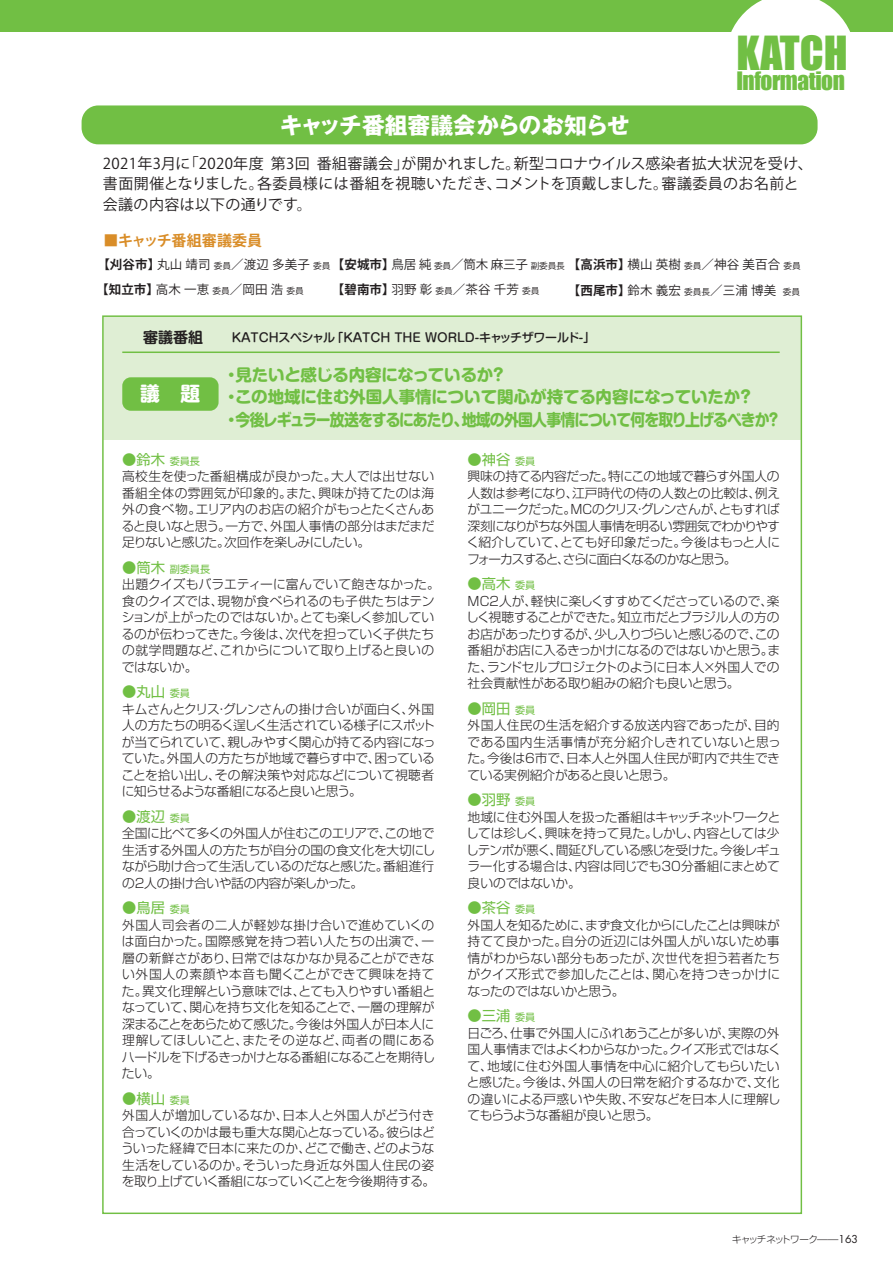
<style>
.page{position:relative;width:893px;height:1263px;background:#fff}
.page>*{position:absolute;margin:0;border:0;box-sizing:border-box;transform-origin:0 0}
.t1{font:43.2px "Impact";color:#71bf44}
.t2{font:23.25px "Impact";letter-spacing:-.02em;color:#71bf44}
.t3{font:700 22.8px "Gothic MB101 Pr 6 N";color:#fff}
.t4{font:700 19.65px "Shin M Go Pr 6 N";color:#fff}
.t5{font:700 16.5px/22.5px "Shin M Go Pr 6 N";letter-spacing:-.03em;color:#71bf44}
.t6{font:15px/20.5px "Koz Go Pro";letter-spacing:.025em;color:#231f20}
.t7{font:700 15px "Koz Go Pro";letter-spacing:-.005em;color:#d98d28}
.t8{font:700 15px "Shin M Go Pr 6 N De";color:#231f20}
.t9{font:14.25px "Shin Go Pr 6 N";color:#71bf44}
.t10{font:300 12.75px/16.5px "Shin Go Pr 6 N";letter-spacing:-.02em;color:#231f20;text-align:justify}
.t11{font:12.45px/24.9px "Koz Go Pro";letter-spacing:.015em;color:#231f20}
.t12{font:500 12px "Shin M Go Pr 6 N";color:#231f20}
.t13{font:10.2px "Shin Go Pr 6 N";color:#71bf44}
.t14{font:300 9.6px "Shin Go Pr 6 N";letter-spacing:-.1em;color:#231f20}
.s1{font-weight:700}
.s2{font-size:8.7px}
.s3{font-size:10.2px}
.s4{font-size:14.25px}
.s5{font-size:10.8px}
.s6{font-family:"Futura Std";font-weight:400;font-size:10.65px}
</style>
<div class="page">
<div style="left:0;top:0;width:893px;height:32px;background:#71bf44"></div>
<svg style="left:731px;top:0;width:119px;height:32px"></svg>
<div style="left:82px;top:105px;width:736px;height:39px;background:#71bf44;border-radius:17px"></div>
<div style="left:103px;top:316px;width:698px;height:124px;background:#dfeed4"></div>
<div style="left:122px;top:377px;width:97px;height:34px;background:#71bf44;border-radius:9px"></div>
<hr style="left:122px;top:351px;width:658px;height:2px;background:#71bf44">
<h3 class="t3" style="left:280px;top:107px;width:351px">キャッチ番組審議会からのお知らせ</h3>
<h1 class="t1" style="left:736px;top:26px;width:113px">KATCH</h1>
<h2 class="t2" style="left:736px;top:67px;width:110px">Information</h2>
<p class="t6" style="left:103px;top:153px;width:711px">2021年3月に「2020年度 第3回 番組審議会」が開かれました。新型コロナウイルス感染者拡大状況を受け、書面開催となりました。各委員様には番組を視聴いただき、コメントを頂戴しました。審議委員のお名前と会議の内容は以下の通りです。</p>
<p class="t7" style="left:103px;top:230px;width:160px">■キャッチ番組審議委員</p>
<p class="t11" style="left:96px;top:252px;width:706px"><span class="s1">【刈谷市】</span>丸山 靖司 <span class="s2">委員</span>／渡辺 多美子 <span class="s2">委員</span><span class="s1">【安城市】</span>鳥居 純 <span class="s2">委員</span>／筒木 麻三子 <span class="s2">副委員長</span><span class="s1">【高浜市】</span>横山 英樹 <span class="s2">委員</span>／神谷 美百合 <span class="s2">委員</span><span class="s1">【知立市】</span>高木 一恵 <span class="s2">委員</span>／岡田 浩 <span class="s2">委員</span></p>
<p class="t11" style="left:332px;top:277px;width:209px"><span class="s1">【碧南市】</span>羽野 彰 <span class="s2">委員</span>／茶谷 千芳 <span class="s2">委員</span></p>
<p class="t11" style="left:568px;top:279px;width:234px"><span class="s1">【西尾市】</span>鈴木 義宏 <span class="s2">委員長</span>／三浦 博美 <span class="s2">委員</span></p>
<p class="t8" style="left:143px;top:325px;width:61px">審議番組</p>
<p class="t12" style="left:232px;top:327px;width:365px">KATCHスペシャル「KATCH THE WORLD-キャッチザワールド-」</p>
<h3 class="t4" style="left:140px;top:377px;width:61px">議　題</h3>
<p class="t5" style="left:223px;top:362px;width:559px">・見たいと感じる内容になっているか？<br>・この地域に住む外国人事情について関心が持てる内容になっていたか？<br>・今後レギュラー放送をするにあたり、地域の外国人事情について何を取り上げるべきか？</p>
<p class="t9" style="left:122px;top:448px;width:79px">●鈴木 <span class="s3">委員長</span></p>
<p class="t10" style="left:122px;top:467px;width:314px">高校生を使った番組構成が良かった。大人では出せない番組全体の雰囲気が印象的。また、興味が持てたのは海外の食べ物。エリア内のお店の紹介がもっとたくさんあると良いなと思う。一方で、外国人事情の部分はまだまだ足りないと感じた。次回作を楽しみにしたい。</p>
<p class="t13" style="left:122px;top:560px;width:89px"><span class="s4">●筒木</span> 副委員長</p>
<p class="t10" style="left:122px;top:575px;width:320px;text-align:left">出題クイズもバラエティーに富んでいて飽きなかった。食のクイズでは、現物が食べられるのも子供たちはテンションが上がったのではないか。とても楽しく参加しているのが伝わってきた。今後は、次代を担っていく子供たちの就学問題など、これからについて取り上げると良いのではないか。</p>
<p class="t9" style="left:122px;top:680px;width:69px">●丸山 <span class="s3">委員</span></p>
<p class="t10" style="left:121px;top:699px;width:316px">キムさんとクリス・グレンさんの掛け合いが面白く、外国人の方たちの明るく逞しく生活されている様子にスポットが当てられていて、親しみやすく関心が持てる内容になっていた。外国人の方たちが地域で暮らす中で、困っていることを拾い出し、その解決策や対応などについて視聴者に知らせるような番組になると良いと思う。</p>
<p class="t9" style="left:122px;top:805px;width:69px">●渡辺 <span class="s3">委員</span></p>
<p class="t10" style="left:122px;top:824px;width:315px">全国に比べて多くの外国人が住むこのエリアで、この地で生活する外国人の方たちが自分の国の食文化を大切にしながら助け合って生活しているのだなと感じた。番組進行の2人の掛け合いや話の内容が楽しかった。</p>
<p class="t9" style="left:122px;top:896px;width:69px">●鳥居 <span class="s3">委員</span></p>
<p class="t10" style="left:122px;top:915px;width:315px">外国人司会者の二人が軽妙な掛け合いで進めていくのは面白かった。国際感覚を持つ若い人たちの出演で、一層の新鮮さがあり、日常ではなかなか見ることができない外国人の素顔や本音も聞くことができて興味を持てた。異文化理解という意味では、とても入りやすい番組となっていて、関心を持ち文化を知ることで、一層の理解が深まることをあらためて感じた。今後は外国人が日本人に理解してほしいこと、またその逆など、両者の間にあるハードルを下げるきっかけとなる番組になることを期待したい。</p>
<p class="t9" style="left:122px;top:1087px;width:69px">●横山 <span class="s3">委員</span></p>
<p class="t10" style="left:121px;top:1106px;width:316px">外国人が増加しているなか、日本人と外国人がどう付き合っていくのかは最も重大な関心となっている。彼らはどういった経緯で日本に来たのか、どこで働き、どのような生活をしているのか。そういった身近な外国人住民の姿を取り上げていく番組になっていくことを今後期待する。</p>
<p class="t9" style="left:468px;top:448px;width:69px">●神谷 <span class="s3">委員</span></p>
<p class="t10" style="left:467px;top:467px;width:315px">興味の持てる内容だった。特にこの地域で暮らす外国人の人数は参考になり、江戸時代の侍の人数との比較は、例えがユニークだった。MCのクリス・グレンさんが、ともすれば深刻になりがちな外国人事情を明るい雰囲気でわかりやすく紹介していて、とても好印象だった。今後はもっと人にフォーカスすると、さらに面白くなるのかなと思う。</p>
<p class="t9" style="left:468px;top:572px;width:69px">●高木 <span class="s3">委員</span></p>
<p class="t10" style="left:466px;top:591px;width:315px">MC２人が、軽快に楽しくすすめてくださっているので、楽しく視聴することができた。知立市だとブラジル人の方のお店があったりするが、少し入りづらいと感じるので、この番組がお店に入るきっかけになるのではないかと思う。また、ランドセルプロジェクトのように日本人×外国人での社会貢献性がある取り組みの紹介も良いと思う。</p>
<p class="t9" style="left:468px;top:697px;width:69px">●岡田 <span class="s3">委員</span></p>
<p class="t10" style="left:467px;top:716px;width:315px">外国人住民の生活を紹介する放送内容であったが、目的である国内生活事情が充分紹介しきれていないと思った。今後は6市で、日本人と外国人住民が町内で共生できている実例紹介があると良いと思う。</p>
<p class="t9" style="left:468px;top:788px;width:69px">●羽野 <span class="s3">委員</span></p>
<p class="t10" style="left:466px;top:807px;width:316px">地域に住む外国人を扱った番組はキャッチネットワークとしては珍しく、興味を持って見た。しかし、内容としては少しテンポが悪く、間延びしている感じを受けた。今後レギュラー化する場合は、内容は同じでも30分番組にまとめて良いのではないか。</p>
<p class="t9" style="left:468px;top:896px;width:69px">●茶谷 <span class="s3">委員</span></p>
<p class="t10" style="left:467px;top:915px;width:314px">外国人を知るために、まず食文化からにしたことは興味が持てて良かった。自分の近辺には外国人がいないため事情がわからない部分もあったが、次世代を担う若者たちがクイズ形式で参加したことは、関心を持つきっかけになったのではないかと思う。</p>
<p class="t9" style="left:468px;top:1004px;width:69px">●三浦 <span class="s3">委員</span></p>
<p class="t10" style="left:467px;top:1023px;width:316px">日ごろ、仕事で外国人にふれあうことが多いが、実際の外国人事情まではよくわからなかった。クイズ形式ではなくて、地域に住む外国人事情を中心に紹介してもらいたいと感じた。今後は、外国人の日常を紹介するなかで、文化の違いによる戸惑いや失敗、不安などを日本人に理解してもらうような番組が良いと思う。</p>
<p class="t14" style="left:732px;top:1232px;width:127px">キャッチネットワーク<span class="s5">̶̶</span><span class="s6">163</span></p>
</div>
